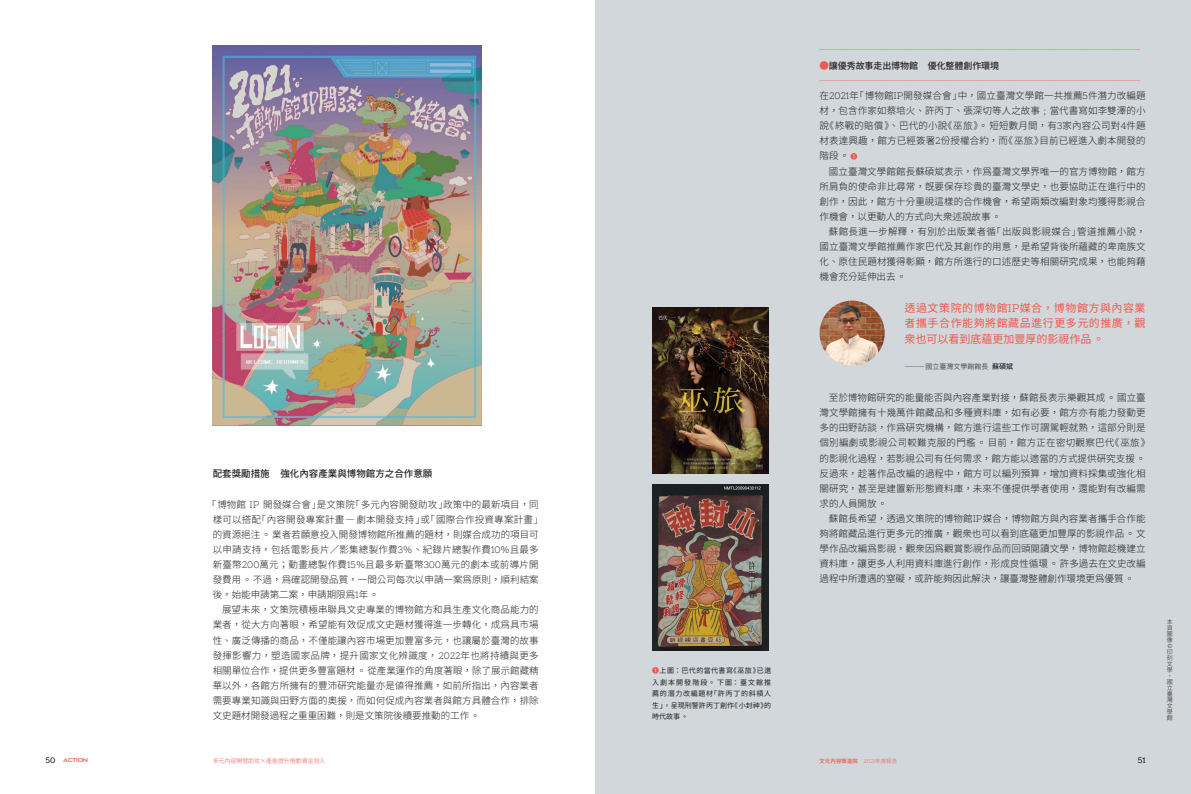
<style>
.page{position:relative;width:1191px;height:794px;background:#fff}
.page>*{position:absolute;margin:0;border:0;box-sizing:border-box;transform-origin:0 0}
.抽言{font:11px/15.4px "Gen Yo Gothic TW Regular TTF";letter-spacing:.045em;color:#f0594f;text-align:justify}
.內文{font:9.5px/15.1px "Gen Yo Gothic TW Light TTF";letter-spacing:.01em;color:#231f20;text-align:justify}
.段標{font:9.5px "Gen Yo Gothic TW Medium TTF";color:#231f20}
.單元標{font:9px "Gen Yo Gothic TW Light TTF";color:#f0594f}
.單元標-2{font:9px "Gen Yo Gothic TW Medium TTF";letter-spacing:-.01em;color:#231f20}
.t1{font:500 8px "Artegra Slab";color:#231f20}
.圖說{font:7px/11.5px "Gen Yo Gothic TW Regular TTF";letter-spacing:.105em;color:#231f20;text-align:justify}
.內文-2{font:7px "Gen Yo Gothic TW Light TTF";color:#231f20}
.單元標-3{font:6px "Gen Yo Gothic TW Light TTF";letter-spacing:-.01em;color:#f0594f}
.段落樣式1{font:6px/5.9px "Gen Yo Gothic TW Light TTF";color:#231f20}
.t2{font:5.5px "Gen Yo Gothic TW Medium TTF";color:#f0594f}
.t3{font:5.5px "Balgin Regular Sm Expanded";letter-spacing:-.05em;color:#f0594f}
.s1{font-family:"Artegra Slab";font-weight:200}
.s2{font-family:"Gen Yo Gothic TW Medium TTF";color:#f0594f}
.s3{font-size:9.5px;color:#f0594f}
.s4{font-family:"Gen Yo Gothic TW Medium TTF";font-size:7px;color:#f0594f}
.s5{font-family:"Artegra Slab"}
.s6{font-family:"Gen Yo Gothic TW Medium TTF"}
.s7{font-family:"Gen Yo Gothic TW Light TTF"}
</style>
<div class="page">
<div style="left:595px;top:0;width:596px;height:794px;background:#d1d7da"></div>
<img style="left:213px;top:45px;width:268px;height:380px">
<img style="left:819px;top:300px;width:65px;height:66px;border-radius:33px">
<img style="left:652px;top:308px;width:117px;height:165px">
<img style="left:652px;top:485px;width:117px;height:165px">
<p class="段標" style="left:213px;top:468px;width:221px">配套獎勵措施 強化內容產業與博物館方之合作意願</p>
<p class="內文" style="left:213px;top:497px;width:332px;text-align:left;text-indent:-6px">「博物館 <span class="s1">IP</span> 開發媒合會」是文策院「多元內容開發助攻」政策中的最新項目，同樣可以搭配「內容開發專案計畫―劇本開發支持」或「國際合作投資專案計畫」的資源挹注。業者若願意投入開發博物館所推薦的題材，則媒合成功的項目可以申請支持，包括電影長片／影集總製作費<span class="s1">3</span>%、紀錄片總製作費<span class="s1">10</span>%且最多新臺幣<span class="s1">200</span>萬元；動畫總製作費<span class="s1">15</span>%且最多新臺幣<span class="s1">300</span>萬元的劇本或前導片開發費用。不過，為確認開發品質，一間公司每次以申請一案為原則，順利結案後，始能申請第二案，申請期限為<span class="s1">1</span>年。</p>
<p class="內文" style="left:213px;top:602px;width:328px;text-indent:9px">展望未來，文策院積極串聯具文史專業的博物館方和具生產文化商品能力的業者，從大方向著眼，希望能有效促成文史題材獲得進一步轉化，成為具市場性、廣泛傳播的商品，不僅能讓內容市場更加豐富多元，也讓屬於臺灣的故事發揮影響力，塑造國家品牌，提升國家文化辨識度，<span class="s1">2022</span>年也將持續與更多相關單位合作，提供更多豐富題材。從產業運作的角度著眼，除了展示館藏精華以外，各館方所擁有的豐沛研究能量亦是値得推薦，如前所指出，內容業者需要專業知識與田野方面的奧援，而如何促成內容業者與館方具體合作，排除文史題材開發過程之重重困難，則是文策院後續要推動的工作。</p>
<p class="圖說" style="left:652px;top:665px;width:121px"><span class="s2">❶</span>上圖：巴代的當代書寫《巫旅》已進入劇本開發階段。下圖：臺文館推薦的潛力改編題材「許丙丁的斜槓人生」，呈現刑警許丙丁創作《小封神》的時代故事。</p>
<p class="單元標" style="left:819px;top:45px;width:322px">────────────────────────────────────</p>
<p class="單元標-2" style="left:819px;top:60px;width:181px"><span class="s3">●</span>讓優秀故事走出博物館 優化整體創作環境</p>
<p class="單元標" style="left:819px;top:75px;width:322px">────────────────────────────────────</p>
<p class="內文" style="left:819px;top:88px;width:327px">在<span class="s1">2021</span>年「博物館<span class="s1">IP</span>開發媒合會」中，國立臺灣文學館一共推薦<span class="s1">5</span>件潛力改編題材，包含作家如蔡培火、許丙丁、張深切等人之故事﹔當代書寫如李雙澤的小說《終戰的賠償》、巴代的小說《巫旅》。短短數月間，有<span class="s1">3</span>家內容公司對<span class="s1">4</span>件題材表達興趣，館方已經簽署<span class="s1">2</span>份授權合約，而《巫旅》目前已經進入劇本開發的階段。<span class="s4">❶</span></p>
<p class="內文" style="left:819px;top:164px;width:328px;text-indent:9px">國立臺灣文學館館長蘇碩斌表示，作為臺灣文學界唯一的官方博物館，館方所肩負的使命非比尋常，既要保存珍貴的臺灣文學史，也要協助正在進行中的創作，因此，館方十分重視這樣的合作機會，希望兩類改編對象均獲得影視合作機會，以更動人的方式向大眾述說故事。</p>
<p class="內文" style="left:819px;top:224px;width:328px;text-indent:9px">蘇館長進一步解釋，有別於出版業者循「出版與影視媒合」管道推薦小說，國立臺灣文學館推薦作家巴代及其創作的用意，是希望背後所藴藏的卑南族文化、原住民題材獲得彰顯，館方所進行的口述歷史等相關研究成果，也能夠藉機會充分延伸出去。</p>
<p class="抽言" style="left:904px;top:300px;width:242px">透過文策院的博物館<span class="s5">IP</span>媒合，博物館方與內容業者攜手合作能夠將館藏品進行更多元的推廣，觀眾也可以看到底藴更加豐厚的影視作品。</p>
<p class="內文-2" style="left:904px;top:362px;width:110px">―――國立臺灣文學館館長ﾠ<span class="s6">蘇碩斌</span></p>
<p class="內文" style="left:819px;top:390px;width:332px;text-align:left;text-indent:9px">至於博物館研究的能量能否與內容產業對接，蘇館長表示樂觀其成。國立臺灣文學館擁有十幾萬件館藏品和多種資料庫，如有必要，館方亦有能力發動更多的田野訪談，作為研究機構，館方進行這些工作可謂駕輕就熟，這部分則是個別編劇或影視公司較難克服的門檻。目前，館方正在密切觀察巴代《巫旅》的影視化過程，若影視公司有任何需求，館方能以適當的方式提供研究支援。反過來，趁著作品改編的過程中，館方可以編列預算，增加資料採集或強化相關研究，甚至是建置新形態資料庫，未來不僅提供學者使用，還能對有改編需求的人員開放。</p>
<p class="內文" style="left:819px;top:511px;width:328px;text-indent:9px">蘇館長希望，透過文策院的博物館<span class="s1">IP</span>媒合，博物館方與內容業者攜手合作能夠將館藏品進行更多元的推廣，觀眾也可以看到底藴更加豐厚的影視作品。文學作品改編為影視，觀眾因為觀賞影視作品而回頭閱讀文學，博物館趁機建立資料庫，讓更多人利用資料庫進行創作，形成良性循環。許多過去在文史改編過程中所遭遇的窒礙，或許能夠因此解決，讓臺灣整體創作環境更為優質。</p>
<p class="t1" style="left:45px;top:754px;width:11px">50</p>
<p class="t1" style="left:1137px;top:754px;width:9px">51</p>
<p class="t3" style="left:63px;top:757px;width:26px">ACTION</p>
<p class="單元標-3" style="left:213px;top:757px;width:114px">多元內容開發助攻×產能提升捲動資金投入</p>
<p class="t2" style="left:819px;top:757px;width:79px">文化內容策進院 <span class="s1">2021</span><span class="s7">年度報吿</span></p>
<p class="段落樣式1" style="left:1166px;top:619px;width:7px">本頁圖像<span class="s1">©</span>印刻文學、國立臺灣文學館</p>
</div>
